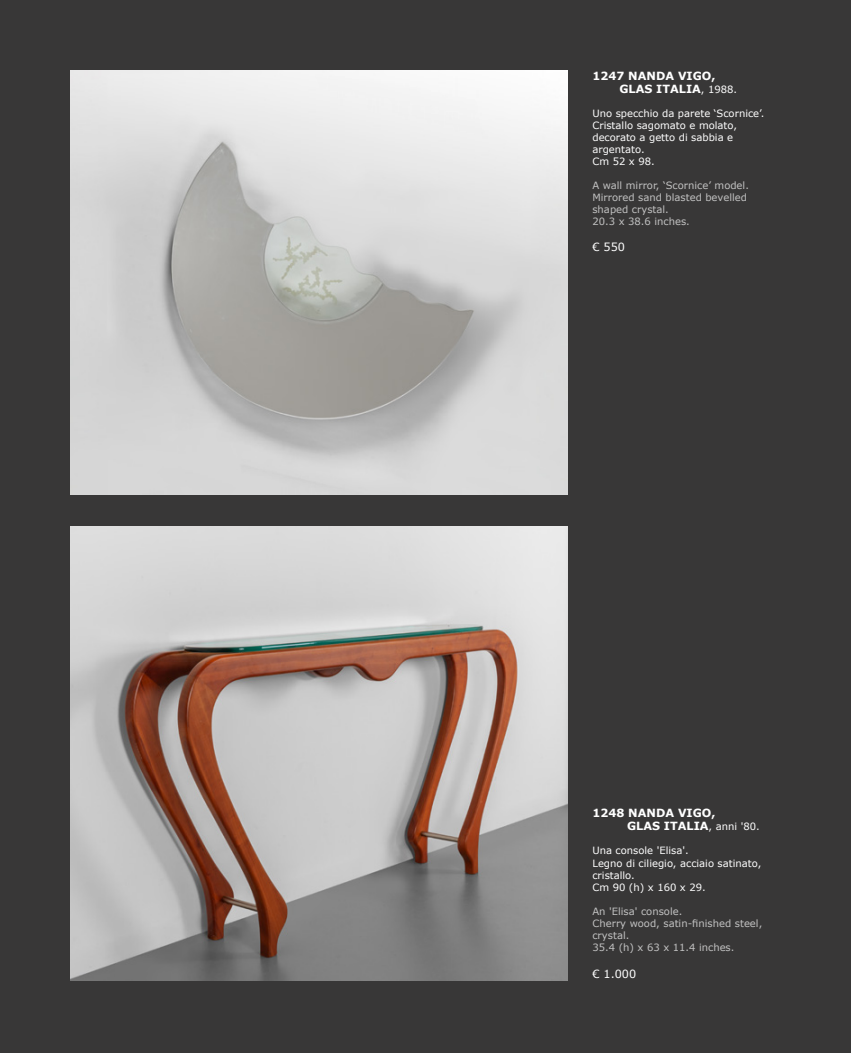
<style>
.page{position:relative;width:851px;height:1053px;background:#fff}
.page>*{position:absolute;margin:0;border:0;box-sizing:border-box;transform-origin:0 0}
.t1{font:700 11.25px/13.5px "Verdana";color:#fff}
.t2{font:11.25px "Verdana";color:#fff}
.t3{font:10px/12px "Verdana";color:#fff}
.t4{font:10px/12px "Verdana";color:#c2c2c2}
.s1{font-weight:400;font-size:10px}
</style>
<div class="page">
<div style="left:0;top:0;width:850px;height:1052px;background:#383737"></div>
<img style="left:71px;top:526px;width:496px;height:454px">
<img style="left:71px;top:71px;width:496px;height:424px">
<p class="t1" style="left:619px;top:69px;width:119px;text-indent:-27px">1247 NANDA VIGO,<br>GLAS ITALIA<span class="s1">, 1988.</span></p>
<p class="t3" style="left:592px;top:107px;width:173px">Uno specchio da parete ‘Scornice’.<br>Cristallo sagomato e molato, decorato a getto di sabbia e argentato.<br>Cm 52 x 98.</p>
<p class="t4" style="left:592px;top:179px;width:158px">A wall mirror, ‘Scornice’ model.<br>Mirrored sand blasted bevelled shaped crystal.<br>20.3 x 38.6 inches.</p>
<p class="t2" style="left:592px;top:239px;width:34px">€ 550</p>
<p class="t1" style="left:627px;top:806px;width:134px;text-indent:-35px">1248 NANDA VIGO,<br>GLAS ITALIA<span class="s1">, anni '80.</span></p>
<p class="t3" style="left:592px;top:844px;width:170px">Una console 'Elisa'.<br>Legno di ciliegio, acciaio satinato, cristallo.<br>Cm 90 (h) x 160 x 29.</p>
<p class="t4" style="left:592px;top:904px;width:171px">An 'Elisa' console.<br>Cherry wood, satin-finished steel, crystal.<br>35.4 (h) x 63 x 11.4 inches.</p>
<p class="t2" style="left:592px;top:965px;width:45px">€ 1.000</p>
</div>
